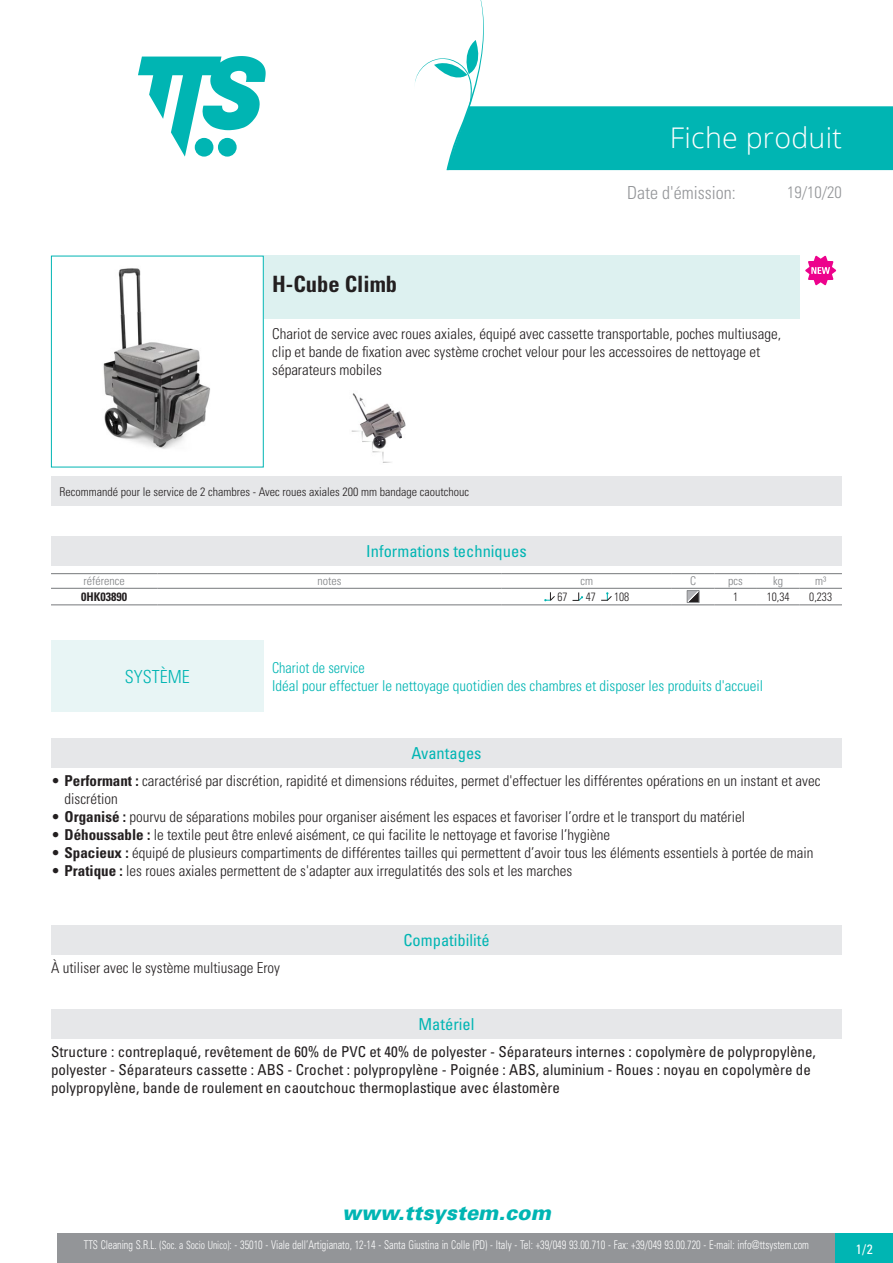
<style>
.page{position:relative;width:893px;height:1263px;background:#fff}
.page>*{position:absolute;margin:0;border:0;box-sizing:border-box;transform-origin:0 0}
.Titolo1{font:300 28.5px "Open Sans";letter-spacing:.01em;color:#fff}
.Nome{font:700 condensed 22.5px "Univers LT Std";color:#231f20}
.t1{font:italic 900 20.85px "Univers";color:#00b5b3;scale:.96 1}
.Titolo2{font:300 condensed 18px "Univers";color:#939598}
.Titolo15{font:300 condensed 18px "Univers LT Std";color:#00b5b3}
.Titolo3{font:condensed 16.5px "Univers";color:#00b5b3}
.Titolo9{font:condensed 16.5px "Univers LT Std";color:#00b5b3}
.Titolo8{font:condensed 16.5px "Univers LT Std";color:#00b5b3}
.t2{font:300 condensed 16.5px "Univers";color:#939598}
.Titolo16{font:condensed 16.5px "Univers LT Std";color:#00b5b3}
.Descrizione{font:300 condensed 15px/18px "Univers LT Std";color:#231f20}
.Materiale{font:condensed 15px/18px "Univers LT Std";color:#231f20}
.IdealePer{font:300 condensed 15px "Univers LT Std";color:#00b5b3}
.Compatibilità{font:300 condensed 15px "Univers LT Std";color:#231f20}
.DefinizioneSistema{font:300 condensed 15px "Univers LT Std";color:#00b5b3;scale:.95 1}
.t3{font:condensed 13.5px "Univers";color:#fff}
.t4{font:300 condensed 12px "Univers";color:#fff;scale:.85 1}
.NotaProd{font:300 condensed 12px "Univers";color:#231f20}
.TabTecnica_Intestazi{font:300 condensed 12px "Univers";color:#808285}
.TabTecnica_Corpo{font:300 condensed 12px "Univers";color:#231f20;scale:.95 1}
.TabTecnica_Codice{font:700 condensed 12px "Univers";color:#231f20}
.s1{font-weight:700}
.s2{font-size:11.25px}
</style>
<div class="page">
<svg style="left:138px;top:56px;width:128px;height:101px"></svg>
<div style="left:57px;top:1233px;width:779px;height:30px;background:#939598"></div>
<div style="left:836px;top:1233px;width:57px;height:30px;background:#00b5b3"></div>
<svg style="left:415px;top:0;width:478px;height:170px"></svg>
<div style="left:51px;top:256px;width:213px;height:211px;border:1px solid #00b5b3"></div>
<img style="left:94px;top:257px;width:127px;height:209px">
<div style="left:264px;top:256px;width:535px;height:63px;background:#ddf1f0"></div>
<img style="left:351px;top:393px;width:55px;height:70px">
<svg style="left:805px;top:256px;width:31px;height:29px"></svg>
<div style="left:51px;top:477px;width:791px;height:29px;background:#e6e7e9"></div>
<div style="left:51px;top:536px;width:791px;height:29px;background:#e6e7e9"></div>
<hr style="left:51px;top:573px;width:106px;height:1px;background:#76787b">
<hr style="left:51px;top:588px;width:106px;height:1px;background:#76787b">
<hr style="left:157px;top:573px;width:345px;height:1px;background:#76787b">
<hr style="left:157px;top:588px;width:345px;height:1px;background:#76787b">
<hr style="left:502px;top:573px;width:170px;height:1px;background:#76787b">
<hr style="left:502px;top:588px;width:170px;height:1px;background:#76787b">
<hr style="left:672px;top:573px;width:42px;height:1px;background:#76787b">
<hr style="left:672px;top:588px;width:42px;height:1px;background:#76787b">
<hr style="left:714px;top:573px;width:43px;height:1px;background:#76787b">
<hr style="left:714px;top:588px;width:43px;height:1px;background:#76787b">
<hr style="left:757px;top:573px;width:42px;height:1px;background:#76787b">
<hr style="left:757px;top:588px;width:42px;height:1px;background:#76787b">
<hr style="left:799px;top:573px;width:43px;height:1px;background:#76787b">
<hr style="left:799px;top:588px;width:43px;height:1px;background:#76787b">
<hr style="left:51px;top:605px;width:106px;height:1px;background:#76787b">
<hr style="left:157px;top:605px;width:345px;height:1px;background:#76787b">
<hr style="left:502px;top:605px;width:170px;height:1px;background:#76787b">
<hr style="left:672px;top:605px;width:42px;height:1px;background:#76787b">
<hr style="left:714px;top:605px;width:43px;height:1px;background:#76787b">
<hr style="left:757px;top:605px;width:42px;height:1px;background:#76787b">
<hr style="left:799px;top:605px;width:43px;height:1px;background:#76787b">
<svg style="left:544px;top:592px;width:11px;height:9px"></svg>
<svg style="left:573px;top:592px;width:10px;height:9px"></svg>
<svg style="left:601px;top:592px;width:11px;height:9px"></svg>
<svg style="left:689px;top:592px;width:8px;height:9px"></svg>
<div style="left:687px;top:590px;width:12px;height:13px;border:1px solid #87898c"></div>
<div style="left:51px;top:640px;width:213px;height:72px;background:#e8f5f5"></div>
<div style="left:51px;top:738px;width:791px;height:29px;background:#e6e7e9"></div>
<div style="left:51px;top:925px;width:791px;height:29px;background:#e6e7e9"></div>
<div style="left:51px;top:1009px;width:791px;height:29px;background:#e6e7e9"></div>
<p class="Titolo1" style="left:670px;top:118px;width:174px">Fiche produit</p>
<p class="Titolo2" style="left:627px;top:182px;width:110px">Date d'émission:</p>
<p class="t2" style="left:787px;top:182px;width:56px">19/10/20</p>
<p class="Nome" style="left:272px;top:271px;width:127px">H-Cube Climb</p>
<p class="Descrizione" style="left:272px;top:324px;width:510px">Chariot de service avec roues axiales, équipé avec cassette transportable, poches multiusage, clip et bande de fixation avec système crochet velour pour les accessoires de nettoyage et séparateurs mobiles</p>
<p class="NotaProd" style="left:60px;top:485px;width:411px">Recommandé pour le service de 2 chambres - Avec roues axiales 200 mm bandage caoutchouc</p>
<p class="Titolo3" style="left:366px;top:541px;width:162px">Informations techniques</p>
<p class="TabTecnica_Intestazi" style="left:84px;top:574px;width:43px">référence</p>
<p class="TabTecnica_Intestazi" style="left:318px;top:574px;width:25px">notes</p>
<p class="TabTecnica_Intestazi" style="left:580px;top:574px;width:14px">cm</p>
<p class="TabTecnica_Intestazi" style="left:690px;top:574px;width:7px">C</p>
<p class="TabTecnica_Intestazi" style="left:728px;top:574px;width:16px">pcs</p>
<p class="TabTecnica_Intestazi" style="left:773px;top:574px;width:11px">kg</p>
<p class="TabTecnica_Intestazi" style="left:815px;top:574px;width:13px">m³</p>
<p class="TabTecnica_Codice" style="left:81px;top:590px;width:47px">0HK03890</p>
<p class="TabTecnica_Corpo" style="left:557px;top:590px;width:12px">67</p>
<p class="TabTecnica_Corpo" style="left:586px;top:590px;width:12px">47</p>
<p class="TabTecnica_Corpo" style="left:614px;top:590px;width:17px">108</p>
<p class="TabTecnica_Corpo" style="left:733px;top:590px;width:7px">1</p>
<p class="TabTecnica_Corpo" style="left:767px;top:590px;width:25px">10,34</p>
<p class="TabTecnica_Corpo" style="left:809px;top:590px;width:25px">0,233</p>
<p class="Titolo15" style="left:125px;top:665px;width:66px">SYSTÈME</p>
<p class="DefinizioneSistema" style="left:272px;top:658px;width:99px">Chariot de service</p>
<p class="IdealePer" style="left:272px;top:676px;width:493px">Idéal pour effectuer le nettoyage quotidien des chambres et disposer les produits d'accueil</p>
<p class="Titolo8" style="left:411px;top:742px;width:72px">Avantages</p>
<p class="Descrizione" style="left:65px;top:772px;width:757px;text-indent:-14px">• <span class="s1">Performant :</span> caractérisé par discrétion, rapidité et dimensions réduites, permet d'effectuer les différentes opérations en un instant et avec discrétion</p>
<p class="Descrizione" style="left:51px;top:808px;width:695px">• <span class="s1">Organisé :</span> pourvu de séparations mobiles pour organiser aisément les espaces et favoriser l’ordre et le transport du matériel</p>
<p class="Descrizione" style="left:51px;top:826px;width:561px">• <span class="s1">Déhoussable :</span> le textile peut être enlevé aisément, ce qui facilite le nettoyage et favorise l’hygiène</p>
<p class="Descrizione" style="left:51px;top:844px;width:764px">• <span class="s1">Spacieux :</span> équipé de plusieurs compartiments de différentes tailles qui permettent d’avoir tous les éléments essentiels à portée de main</p>
<p class="Descrizione" style="left:51px;top:862px;width:523px">• <span class="s1">Pratique :</span> les roues axiales permettent de s'adapter aux irregulatités des sols et les marches</p>
<p class="Compatibilità" style="left:51px;top:959px;width:231px">À utiliser avec le système multiusage Eroy</p>
<p class="Titolo9" style="left:403px;top:929px;width:88px">Compatibilité</p>
<p class="Titolo16" style="left:419px;top:1013px;width:57px">Matériel</p>
<p class="Materiale" style="left:51px;top:1043px;width:766px">Structure : contreplaqué, revêtement de 60% de PVC et 40% de polyester - Séparateurs internes : copolymère de polypropylène, polyester - Séparateurs cassette : ABS - Crochet : polypropylène - Poignée : ABS, aluminium - Roues : noyau en copolymère de polypropylène, bande de roulement en caoutchouc thermoplastique avec élastomère</p>
<h3 class="t1" style="left:342px;top:1200px;width:219px">www.ttsystem.com</h3>
<p class="t4" style="left:84px;top:1238px;width:855px">TTS Cleaning S.R.L. <span class="s2">(Soc. a Socio Unico)</span>: - 35010 - Viale dell’Artigianato, 12-14 - Santa Giustina in Colle (PD) - Italy - Tel: +39/049 93.00.710 - Fax: +39/049 93.00.720 - E-mail: info@ttsystem.com</p>
<p class="t3" style="left:856px;top:1240px;width:19px">1/2</p>
</div>
